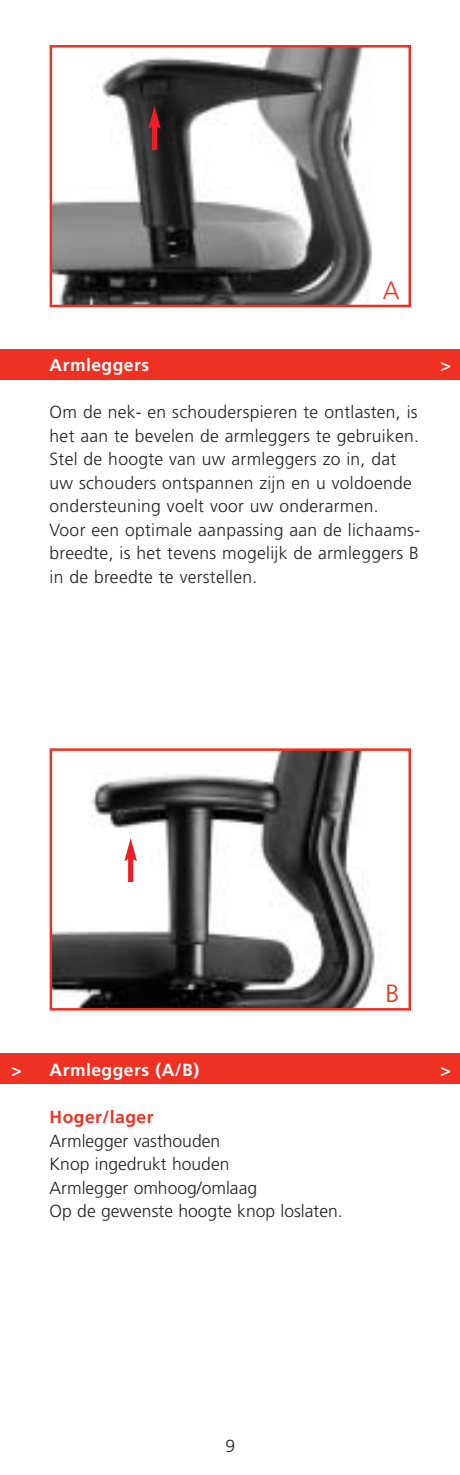
<style>
.page{position:relative;width:460px;height:1475px;background:#fff}
.page>*{position:absolute;margin:0;border:0;box-sizing:border-box;transform-origin:0 0}
.t1{font:300 25px "Frutiger";color:#ee3123}
.t2{font:300 17.5px/23.5px "Frutiger";letter-spacing:.015em;color:#231f1f}
.t3{font:700 17.5px "Frutiger";letter-spacing:.03em;color:#fff}
.t4{font:700 17.5px "Frutiger";letter-spacing:.03em;color:#ee3123}
</style>
<div class="page">
<div style="left:0;top:350px;width:460px;height:30px;background:#ee3123"></div>
<div style="left:0;top:1053px;width:460px;height:31px;background:#ee3123"></div>
<img style="left:53px;top:48px;width:319px;height:256px">
<div style="left:50px;top:45px;width:361px;height:262px;border:2px solid #ee3123"></div>
<div style="left:152px;top:124px;width:5px;height:25px;background:#ee1c24"></div>
<svg style="left:148px;top:106px;width:13px;height:23px"></svg>
<img style="left:53px;top:751px;width:322px;height:257px">
<div style="left:50px;top:748px;width:361px;height:263px;border:2px solid #ee3123"></div>
<div style="left:128px;top:857px;width:5px;height:24px;background:#ee1c24"></div>
<svg style="left:124px;top:838px;width:13px;height:23px"></svg>
<h1 class="t1" style="left:383px;top:280px;width:18px">A</h1>
<p class="t3" style="left:50px;top:358px;width:101px">Armleggers</p>
<p class="t2" style="left:50px;top:402px;width:372px">Om de nek- en schouderspieren te ontlasten, is het aan te bevelen de armleggers te gebruiken.<br>Stel de hoogte van uw armleggers zo in, dat uw schouders ontspannen zijn en u voldoende ondersteuning voelt voor uw onderarmen.<br>Voor een optimale aanpassing aan de lichaams&shy;breedte, is het tevens mogelijk de armleggers B in de breedte te verstellen.</p>
<p class="t3" style="left:441px;top:358px;width:12px">&gt;</p>
<p class="t3" style="left:12px;top:1063px;width:12px">&gt;</p>
<p class="t3" style="left:50px;top:1063px;width:151px">Armleggers (A/B)</p>
<p class="t4" style="left:50px;top:1110px;width:106px">Hoger/lager</p>
<p class="t2" style="left:50px;top:1130px;width:295px">Armlegger vasthouden<br>Knop ingedrukt houden<br>Armlegger omhoog/omlaag<br>Op de gewenste hoogte knop loslaten.</p>
<h1 class="t1" style="left:385px;top:983px;width:15px">B</h1>
<p class="t3" style="left:441px;top:1063px;width:12px">&gt;</p>
<p class="t2" style="left:225px;top:1435px;width:11px">9</p>
</div>
